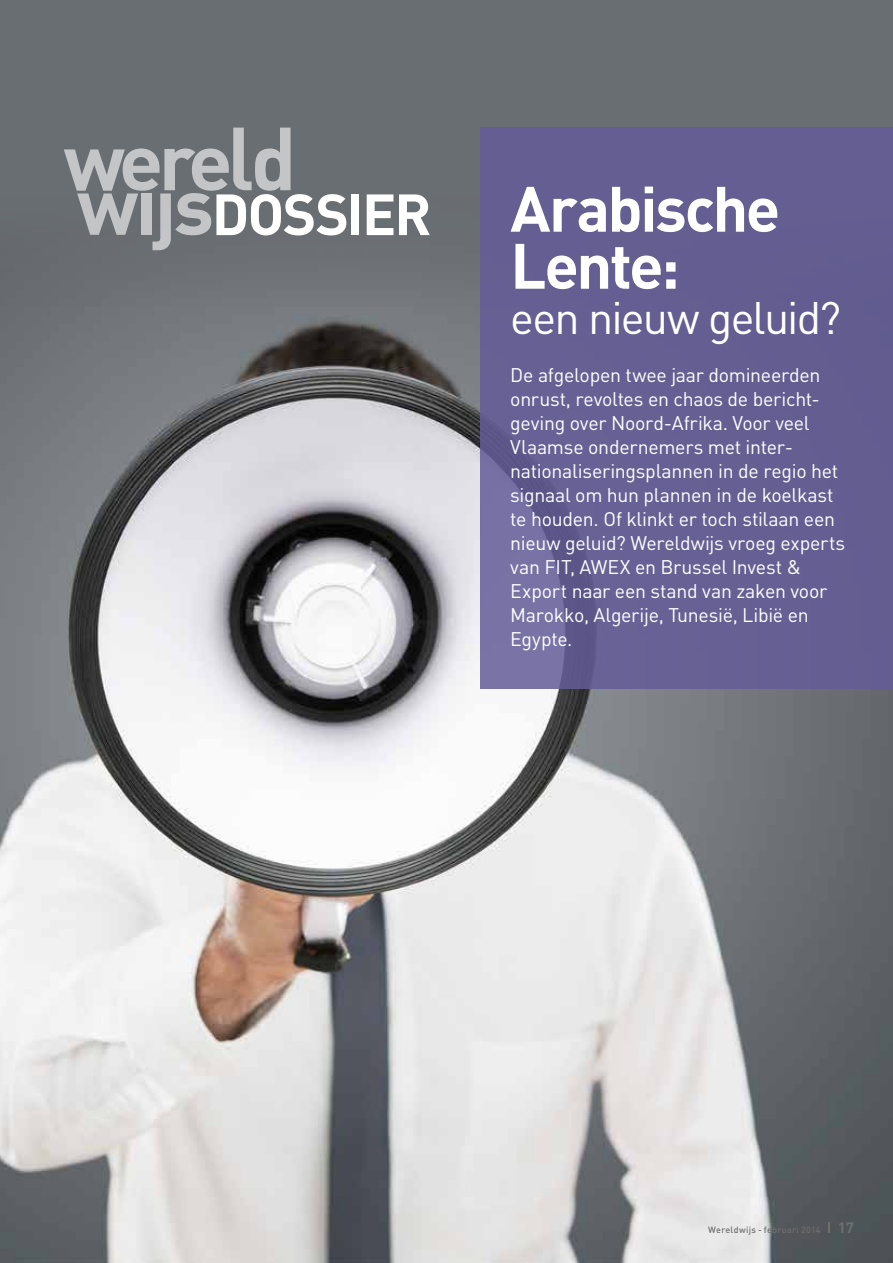
<style>
.page{position:relative;width:893px;height:1263px;background:#696e72}
.page>*{position:absolute;margin:0;border:0;box-sizing:border-box;transform-origin:0 0}
.t1{font:700 63px/57px "DIN";letter-spacing:-.04em;color:#fff}
.t2{font:45px "DIN";letter-spacing:-.045em;color:#fff}
.t3{font:19.5px/24px "DIN";letter-spacing:-.015em;color:#fff}
.t4{font:500 9px "DIN";letter-spacing:.03em;color:#6f6f6e}
.s1{font-size:57.15px}
.s2{font-weight:700;font-size:15px}
</style>
<div class="page">
<img style="left:0;top:250px;width:893px;height:1013px">
<svg style="left:64px;top:128px;width:227px;height:122px"></svg>
<div style="left:480px;top:128px;width:413px;height:561px;background:#645c98"></div>
<h1 class="t1" style="left:510px;top:178px;width:271px;text-indent:-299px"><span class="s1">DOSSIER</span> Arabische<br>Lente:</h1>
<h2 class="t2" style="left:510px;top:289px;width:333px">een nieuw geluid?</h2>
<p class="t3" style="left:510px;top:362px;width:336px">De afgelopen twee jaar domineerden onrust, revoltes en chaos de bericht&shy;geving over Noord-Afrika. Voor veel Vlaamse ondernemers met inter&shy;nationaliseringsplannen in de regio het signaal om hun plannen in de koelkast te houden. Of klinkt er toch stilaan een nieuw geluid? Wereldwijs vroeg experts van FIT, AWEX en Brussel Invest &amp; Export naar een stand van zaken voor Marokko, Algerije, Tunesië, Libië en Egypte.</p>
<p class="t4" style="left:708px;top:1224px;width:147px">Wereldwijs - februari 2014 <span class="s2">17</span></p>
</div>
